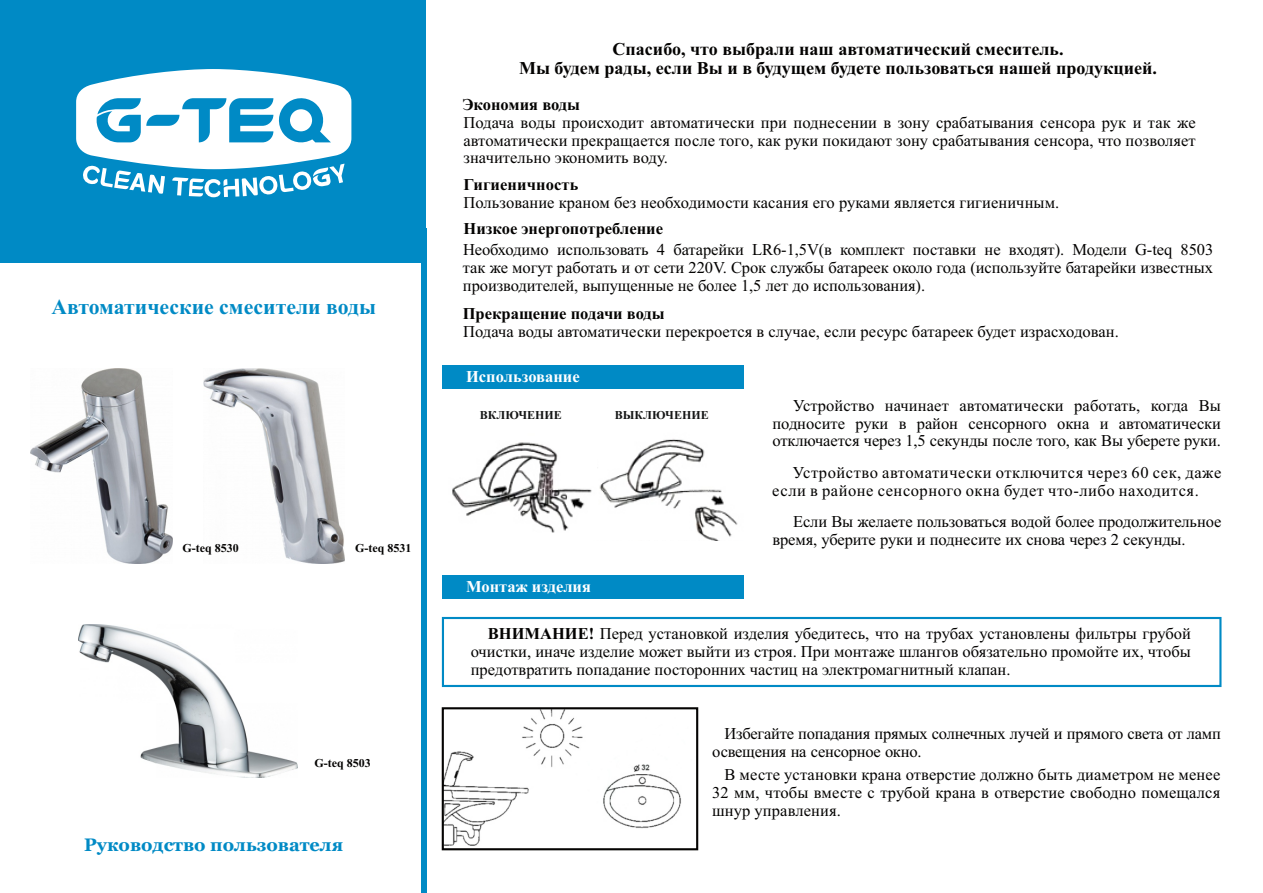
<style>
.page{position:relative;width:1263px;height:893px;background:#fff}
.page>*{position:absolute;margin:0;border:0;box-sizing:border-box;transform-origin:0 0}
.t1{font:700 21.75px "Times New Roman";color:#008ac5}
.t2{font:700 18px/19.4px "Times New Roman";color:#040302;text-align:center}
.t3{font:700 18px "Georgia";color:#008ac5}
.t4{font:16.5px/17.7px "Times New Roman";color:#040302;text-align:justify}
.t5{font:16.5px/17.7px "Times New Roman";letter-spacing:.03em;color:#040302}
.t6{font:700 16.5px "Times New Roman";color:#040302}
.t7{font:700 16.5px "Times New Roman";color:#fff}
.t8{font:700 12px "Times New Roman";color:#040302}
.t9{font:700 12px "Times New Roman";color:#151616}
.s1{font-weight:700}
</style>
<div class="page">
<div style="left:442px;top:617px;width:779px;height:70px;border:2px solid #008ac5"></div>
<div style="left:442px;top:365px;width:302px;height:24px;background:#008ac5"></div>
<div style="left:442px;top:575px;width:302px;height:24px;background:#008ac5"></div>
<div style="left:421px;top:228px;width:5px;height:665px;background:#008ac5"></div>
<img style="left:30px;top:369px;width:143px;height:195px">
<img style="left:203px;top:369px;width:142px;height:195px">
<img style="left:78px;top:625px;width:220px;height:152px">
<div style="left:0;top:0;width:426px;height:263px;background:#008ac5"></div>
<svg style="left:76px;top:69px;width:275px;height:128px"></svg>
<img style="left:599px;top:439px;width:139px;height:101px">
<img style="left:452px;top:442px;width:140px;height:91px">
<img style="left:445px;top:710px;width:236px;height:136px">
<div style="left:442px;top:707px;width:256px;height:143px;border:2px solid #040302"></div>
<h1 class="t1" style="left:51px;top:299px;width:326px">Автоматические смесители воды</h1>
<p class="t8" style="left:182px;top:544px;width:58px">G-teq 8530</p>
<p class="t8" style="left:355px;top:544px;width:58px">G-teq 8531</p>
<p class="t8" style="left:314px;top:759px;width:58px">G-teq 8503</p>
<p class="t3" style="left:84px;top:837px;width:260px">Руководство пользователя</p>
<p class="t2" style="left:519px;top:41px;width:640px">Спасибо, что выбрали наш автоматический смеситель.<br>Мы будем рады, если Вы и в будущем будете пользоваться нашей продукцией.</p>
<p class="t6" style="left:462px;top:99px;width:119px">Экономия воды</p>
<p class="t4" style="left:463px;top:115px;width:734px">Подача воды происходит автоматически при поднесении в зону срабатывания сенсора рук и так же автоматически прекращается после того, как руки покидают зону срабатывания сенсора, что позволяет значительно экономить воду.</p>
<p class="t6" style="left:463px;top:179px;width:116px">Гигиеничность</p>
<p class="t4" style="left:463px;top:195px;width:597px">Пользование краном без необходимости касания его руками является гигиеничным.</p>
<p class="t4" style="left:463px;top:242px;width:752px;line-height:18.3px">Необходимо использовать 4 батарейки LR6-1,5V(в комплект поставки не входят). Модели G-teq 8503 так же могут работать и от сети 220V. Срок службы батареек около года (используйте батарейки известных производителей, выпущенные не более 1,5 лет до использования).</p>
<p class="t6" style="left:463px;top:308px;width:203px">Прекращение подачи воды</p>
<p class="t6" style="left:463px;top:223px;width:201px">Низкое энергопотребление</p>
<p class="t4" style="left:463px;top:324px;width:657px">Подача воды автоматически перекроется в случае, если ресурс батареек будет израсходован.</p>
<p class="t7" style="left:466px;top:370px;width:115px">Использование</p>
<p class="t9" style="left:480px;top:411px;width:84px">ВКЛЮЧЕНИЕ</p>
<p class="t9" style="left:615px;top:411px;width:95px">ВЫКЛЮЧЕНИЕ</p>
<p class="t4" style="left:772px;top:398px;width:450px;text-indent:21px">Устройство начинает автоматически работать, когда Вы подносите руки в район сенсорного окна и автоматически отключается через 1,5 секунды после того, как Вы уберете руки.</p>
<p class="t5" style="left:772px;top:465px;width:450px;text-indent:21px">Устройство автоматически отключится через 60 сек, даже если в районе сенсорного окна будет что-либо находится.</p>
<p class="t4" style="left:772px;top:515px;width:450px;text-indent:21px">Если Вы желаете пользоваться водой более продолжительное время, уберите руки и поднесите их снова через 2 секунды.</p>
<p class="t7" style="left:466px;top:580px;width:126px">Монтаж изделия</p>
<p class="t4" style="left:471px;top:626px;width:722px;text-indent:17px"><span class="s1">ВНИМАНИЕ!</span> Перед установкой изделия убедитесь, что на трубах установлены фильтры грубой очистки, иначе изделие может выйти из строя. При монтаже шлангов обязательно промойте их, чтобы предотвратить попадание посторонних частиц на электромагнитный клапан.</p>
<p class="t4" style="left:712px;top:727px;width:510px;text-indent:12px">Избегайте попадания прямых солнечных лучей и прямого света от ламп освещения на сенсорное окно.</p>
<p class="t4" style="left:712px;top:767px;width:510px;text-indent:12px">В месте установки крана отверстие должно быть диаметром не менее 32 мм, чтобы вместе с трубой крана в отверстие свободно помещался шнур управления.</p>
</div>
